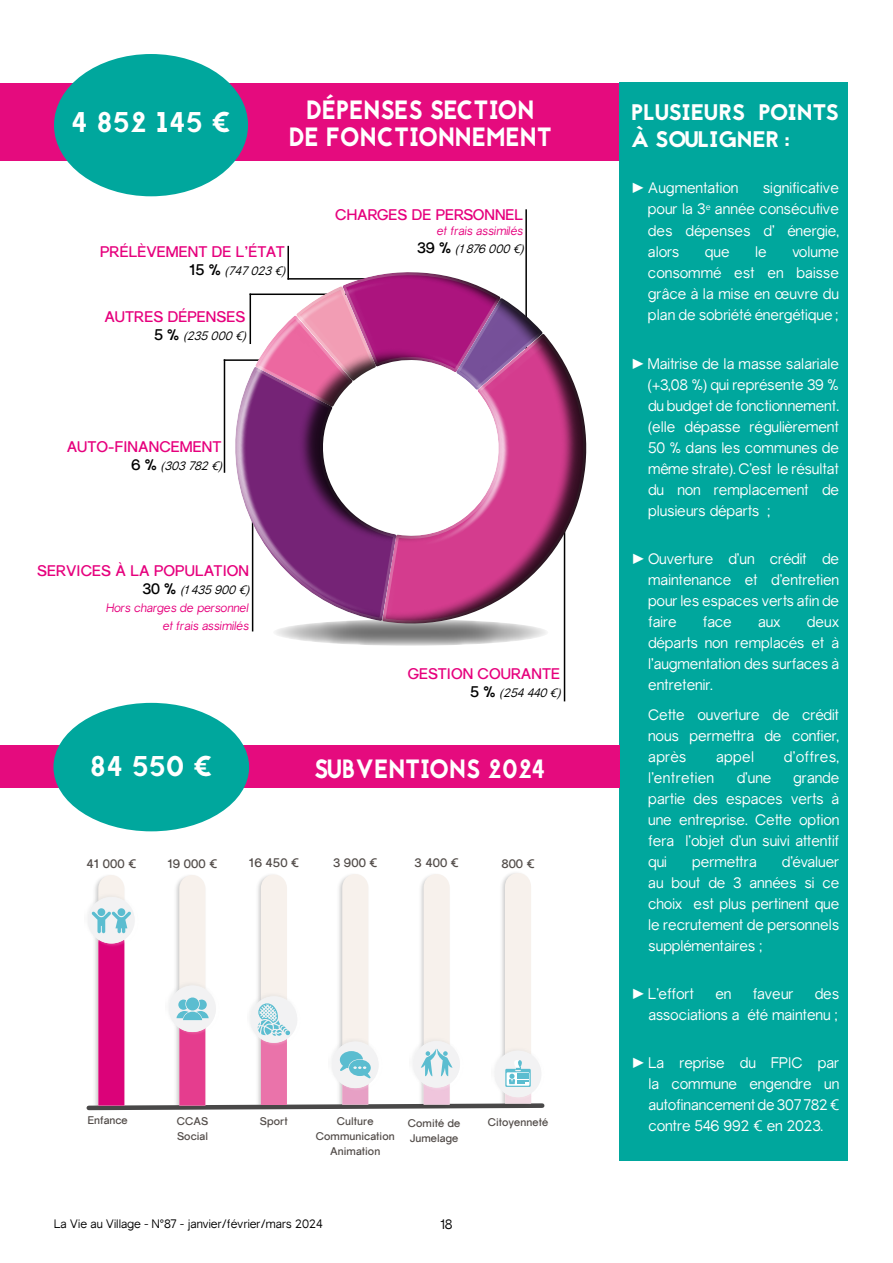
<style>
.page{position:relative;width:893px;height:1263px;background:#fff}
.page>*{position:absolute;margin:0;border:0;box-sizing:border-box;transform-origin:0 0}
.t1{font:28.5px "Jaapokki";color:#fff}
.t2{font:26.4px/27px "Jaapokki";color:#fff;text-align:center;scale:.91 1}
.t3{font:22.5px/27px "Jaapokki";letter-spacing:-.01em;color:#fff}
.t4{font:15px/21px "Gravity";letter-spacing:-.005em;color:#fff;text-align:justify}
.t5{font:700 15px "Gravity";color:#e6007d}
.t6{font:15px "Gravity";letter-spacing:.02em;color:#fff}
.t7{font:13.5px "Gravity";color:#000}
.t8{font:700 12.15px "Gravity";color:#534d4a}
.t9{font:italic 12px/18px "Gravity";letter-spacing:-.005em;color:#e6007d}
.t10{font:italic 12px "Gravity";color:#000}
.t11{font:12px "Gravity";color:#000}
.t12{font:700 10.8px/14.7px "Gravity";color:#534d4a}
.s1{font-family:"Century Schoolbook";font-weight:700}
.s2{font-weight:700;font-style:normal;font-size:15px;color:#000}
.s3{color:#000}
.s4{font-weight:700;font-style:normal;font-size:15px}
</style>
<div class="page">
<div style="left:0;top:83px;width:745px;height:78px;background:#e50b7e"></div>
<div style="left:54px;top:54px;width:194px;height:142px;background:#00a79d;border-radius:50%"></div>
<div style="left:619px;top:82px;width:229px;height:1078px;background:#00a79d"></div>
<svg style="left:223px;top:209px;width:364px;height:493px"></svg>
<svg style="left:86px;top:873px;width:459px;height:238px"></svg>
<div style="left:0;top:745px;width:619px;height:42px;background:#e50b7e"></div>
<div style="left:53px;top:703px;width:196px;height:128px;background:#00a79d;border-radius:50%"></div>
<h2 class="t2" style="left:289px;top:97px;width:291px">DÉPENSES SECTION<br>DE FONCTIONNEMENT</h2>
<h1 class="t1" style="left:71px;top:103px;width:162px">4 852 145 €</h1>
<h3 class="t3" style="left:631px;top:99px;width:209px">PLUSIEURS POINTS<br>À SOULIGNER :</h3>
<p class="t4" style="left:631px;top:178px;width:109px"><span class="s1">►</span>Augmentation</p>
<p class="t4" style="left:648px;top:178px;width:193px;text-indent:115px">significative pour la 3<sup>e</sup> année consécutive des dépenses d’ énergie, alors</p>
<p class="t5" style="left:335px;top:206px;width:190px">CHARGES DE PERSONNEL</p>
<p class="t9" style="left:417px;top:222px;width:111px;text-indent:20px">et frais assimilés<br><span class="s2">3 9 %</span> <span class="s3">(1876 000 €)</span></p>
<p class="t5" style="left:100px;top:242px;width:186px">PRÉLÈVEMENT DE L’ÉTAT</p>
<p class="t10" style="left:189px;top:264px;width:101px"><span class="s4">1 5 %</span> (747023€)</p>
<p class="t4" style="left:648px;top:241px;width:193px;text-indent:144px">volume consommé est en baisse grâce à la mise en œuvre du plan de sobriété énergétique ;</p>
<p class="t4" style="left:648px;top:353px;width:193px;text-indent:-17px"><span class="s1">►</span>Maitrise de la masse salariale (+3,08 %) qui représente 39 % du budget de fonctionnement. (elle dépasse régulièrement 50 % dans les communes de même strate). C’est le résultat du non remplacement de plusieurs départs ;</p>
<p class="t4" style="left:648px;top:548px;width:193px;text-indent:-17px"><span class="s1">►</span>Ouverture d’un crédit de maintenance et d’entretien pour les espaces verts afin de faire</p>
<p class="t4" style="left:705px;top:241px;width:26px">que</p>
<p class="t4" style="left:755px;top:241px;width:13px">le</p>
<p class="t5" style="left:104px;top:308px;width:143px">AUTRES DÉPENSES</p>
<p class="t10" style="left:154px;top:329px;width:97px"><span class="s4">5 %</span> (235000 €)</p>
<p class="t5" style="left:67px;top:437px;width:156px">AUTO-FINANCEMENT</p>
<p class="t10" style="left:131px;top:459px;width:96px"><span class="s4">6 %</span> (303782 €)</p>
<p class="t5" style="left:37px;top:561px;width:213px">SERVICES À LA POPULATION</p>
<p class="t10" style="left:142px;top:583px;width:112px"><span class="s4">3 0 %</span> (1435900 €)</p>
<p class="t9" style="left:106px;top:598px;width:144px">Hors charges de personnel</p>
<p class="t9" style="left:163px;top:616px;width:88px">et frais assimilés</p>
<p class="t4" style="left:648px;top:611px;width:193px;text-indent:159px">deux départs non remplacés et à l’augmentation des surfaces à entretenir.</p>
<p class="t4" style="left:648px;top:704px;width:193px">Cette ouverture de crédit nous permettra de confier, après</p>
<p class="t4" style="left:703px;top:611px;width:30px">face</p>
<p class="t4" style="left:758px;top:611px;width:24px">aux</p>
<p class="t5" style="left:408px;top:665px;width:154px">GESTION COURANTE</p>
<p class="t10" style="left:470px;top:686px;width:95px"><span class="s4">5 %</span> (254440 €)</p>
<p class="t4" style="left:716px;top:746px;width:40px">appel</p>
<p class="t4" style="left:784px;top:746px;width:57px">d’offres,</p>
<h1 class="t1" style="left:90px;top:747px;width:125px">84 550 €</h1>
<h2 class="t2" style="left:314px;top:755px;width:256px">SUBVENTIONS 2024</h2>
<p class="t4" style="left:648px;top:767px;width:193px;text-indent:145px">grande partie des espaces verts à une entreprise. Cette option fera l’objet d’un suivi attentif qui</p>
<p class="t6" style="left:648px;top:769px;width:68px">l’entretien</p>
<p class="t4" style="left:737px;top:767px;width:36px">d’une</p>
<p class="t4" style="left:648px;top:851px;width:193px;text-indent:134px">d’évaluer au bout de 3 années si ce choix est plus pertinent que le recrutement de personnels supplémentaires ;</p>
<p class="t4" style="left:631px;top:983px;width:64px"><span class="s1">►</span>L’effort</p>
<p class="t4" style="left:715px;top:983px;width:18px">en</p>
<p class="t4" style="left:753px;top:983px;width:42px">faveur</p>
<p class="t4" style="left:692px;top:851px;width:66px">permettra</p>
<p class="t8" style="left:86px;top:856px;width:51px">41 000 €</p>
<p class="t8" style="left:167px;top:856px;width:51px">19 000 €</p>
<p class="t8" style="left:249px;top:855px;width:52px">16 450 €</p>
<p class="t8" style="left:333px;top:855px;width:46px">3 900 €</p>
<p class="t8" style="left:501px;top:856px;width:35px">800 €</p>
<p class="t8" style="left:415px;top:855px;width:46px">3 400 €</p>
<p class="t4" style="left:648px;top:983px;width:193px;text-align:right">des<br>associations a été maintenu ;</p>
<p class="t4" style="left:648px;top:1052px;width:193px;text-indent:-17px"><span class="s1">►</span>La reprise du FPIC par la commune engendre un autofinancement de 307 782 € contre 546 992 € en 2023.</p>
<p class="t12" style="left:88px;top:1113px;width:42px">Enfance</p>
<p class="t12" style="left:177px;top:1114px;width:33px">CCAS<br>Social</p>
<p class="t12" style="left:316px;top:1114px;width:80px;text-align:center">Culture<br>Communication<br>Animation</p>
<p class="t12" style="left:260px;top:1114px;width:29px">Sport</p>
<p class="t12" style="left:488px;top:1115px;width:62px">Citoyenneté</p>
<p class="t12" style="left:408px;top:1115px;width:54px">Comité de<br>Jumelage</p>
<p class="t11" style="left:54px;top:1216px;width:270px">La Vie au Village - N°87 - janvier/février/mars 2024</p>
<p class="t7" style="left:441px;top:1217px;width:13px">18</p>
</div>
